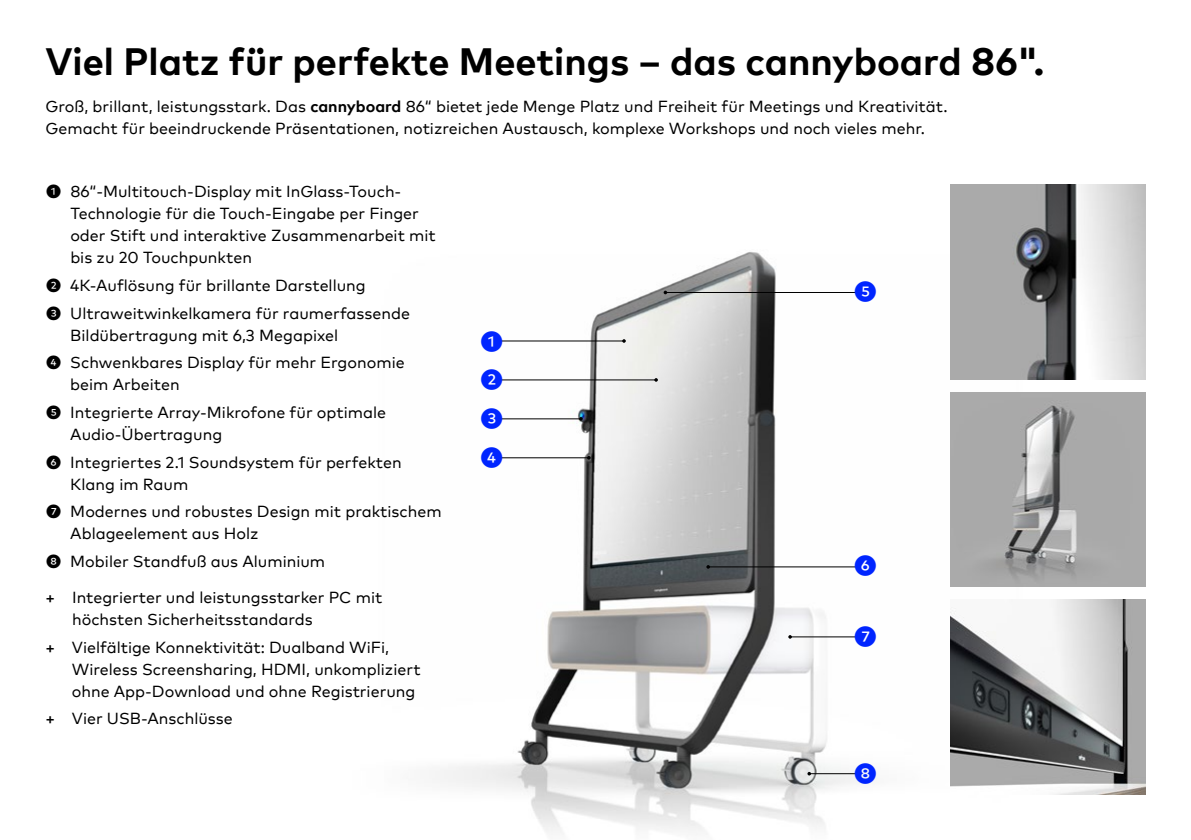
<style>
.page{position:relative;width:1191px;height:840px;background:#fff}
.page>*{position:absolute;margin:0;border:0;box-sizing:border-box;transform-origin:0 0}
.t1{font:700 38px "Mark Pro";color:#000}
.t2{font:24px/38.8px "Mark Pro";color:#0025ff;text-align:justify}
.t3{font:16px/22px "Mark Pro";color:#000}
.s1{font-weight:700}
.s2{font-weight:500}
</style>
<div class="page">
<img style="left:432px;top:184px;width:660px;height:649px">
<hr style="left:500px;top:340px;width:124px;height:1px;background:#000">
<hr style="left:665px;top:292px;width:191px;height:1px;background:#000">
<svg style="left:663px;top:290px;width:4px;height:4px"></svg>
<hr style="left:500px;top:379px;width:156px;height:1px;background:#000">
<hr style="left:708px;top:566px;width:149px;height:1px;background:#000">
<svg style="left:706px;top:564px;width:4px;height:4px"></svg>
<hr style="left:790px;top:636px;width:67px;height:1px;background:#000">
<svg style="left:788px;top:634px;width:4px;height:4px"></svg>
<hr style="left:809px;top:772px;width:48px;height:1px;background:#000">
<svg style="left:807px;top:771px;width:4px;height:4px"></svg>
<hr style="left:500px;top:418px;width:81px;height:1px;background:#000">
<hr style="left:500px;top:457px;width:89px;height:1px;background:#000">
<img style="left:951px;top:599px;width:194px;height:195px">
<img style="left:951px;top:392px;width:194px;height:194px">
<img style="left:951px;top:184px;width:194px;height:195px">
<h1 class="t1" style="left:45px;top:33px;width:1000px">Viel Platz für perfekte Meetings – das cannyboard 86".</h1>
<p class="t3" style="left:45px;top:94px;width:903px">Groß, brillant, leistungsstark. Das <span class="s1">cannyboard</span> 86“ bietet jede Menge Platz und Freiheit für Meetings und Kreativität.<br>Gemacht für beeindruckende Präsentationen, notizreichen Austausch, komplexe Workshops und noch vieles mehr.</p>
<p class="t3" style="left:70px;top:179px;width:367px;text-indent:-25px">❶ 86“-Multitouch-Display mit InGlass-Touch-Technologie für die Touch-Eingabe per Finger oder Stift und interaktive Zusammenarbeit mit bis zu 20 Touchpunkten</p>
<p class="t3" style="left:45px;top:270px;width:366px;line-height:27.6px">❷ 4K-Auflösung für brillante Darstellung<br>❸ Ultraweitwinkelkamera für raumerfassende</p>
<p class="t3" style="left:45px;top:319px;width:361px;line-height:27.6px;text-indent:25px">Bildübertragung mit 6,3 Megapixel<br>❹ Schwenkbares Display für mehr Ergonomie</p>
<p class="t3" style="left:45px;top:369px;width:342px;line-height:27.6px;text-indent:25px">beim Arbeiten<br>➎ Integrierte Array-Mikrofone für optimale</p>
<p class="t3" style="left:45px;top:419px;width:358px;line-height:27.6px;text-indent:25px">Audio-Übertragung<br>➏ Integriertes 2.1 Soundsystem für perfekten</p>
<p class="t3" style="left:45px;top:468px;width:398px;line-height:27.6px;text-indent:25px">Klang im Raum<br>➐ Modernes und robustes Design mit praktischem</p>
<p class="t3" style="left:45px;top:518px;width:281px;line-height:27.6px;text-indent:25px">Ablageelement aus Holz<br>➑ Mobiler Standfuß aus Aluminium</p>
<p class="t3" style="left:72px;top:584px;width:312px;text-indent:-27px"><span class="s2">+</span> Integrierter und leistungsstarker PC mit höchsten Sicherheitsstandards</p>
<p class="t3" style="left:72px;top:634px;width:350px;text-indent:-26px"><span class="s2">+</span> Vielfältige Konnektivität: Dualband WiFi,<br>Wireless Screensharing, HDMI, unkompliziert ohne App-Download und ohne Registrierung</p>
<p class="t3" style="left:45px;top:706px;width:189px"><span class="s2">+</span> Vier USB-Anschlüsse</p>
<h2 class="t2" style="left:479px;top:319px;width:26px">❶</h2>
<h2 class="t2" style="left:479px;top:358px;width:26px">❷<br>❸<br>❹</h2>
<h2 class="t2" style="left:853px;top:270px;width:26px">➎</h2>
<h2 class="t2" style="left:853px;top:544px;width:26px">➏</h2>
<h2 class="t2" style="left:853px;top:614px;width:26px">➐</h2>
<h2 class="t2" style="left:853px;top:751px;width:26px">➑</h2>
</div>
